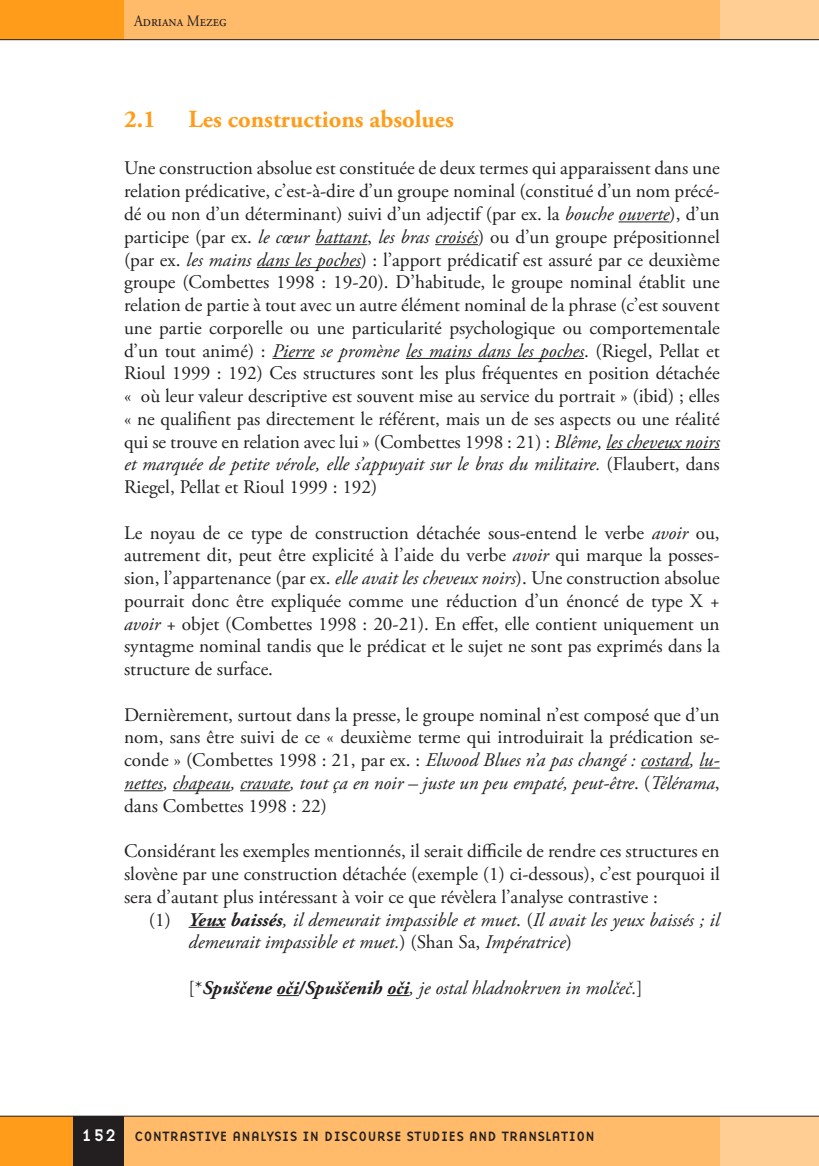
<style>
.page{position:relative;width:819px;height:1166px;background:#fff}
.page>*{position:absolute;margin:0;border:0;box-sizing:border-box;transform-origin:0 0}
.t1{font:700 24.5px "Adobe Garamond Pro";color:#ff9d1b}
.t2{font:19.25px/22.8px "Adobe Garamond Pro";color:#231f20;text-align:justify}
.t3{font:italic 19.25px/22.8px "Adobe Garamond Pro";color:#231f20}
.t4{font:17.5px "Base Nine";color:#fff}
.t5{font:15.75px "Adobe Garamond Pro";color:#231f20;scale:.9 1}
.t6{font:14px "Base Nine";color:#231f20}
.s1{font-style:italic}
.s2{font-style:normal}
.s3{font-weight:700}
</style>
<div class="page">
<div style="left:124px;top:1116px;width:620px;height:50px;background:#ffba6a"></div>
<div style="left:719px;top:1116px;width:99px;height:50px;background:#ffce94"></div>
<div style="left:122px;top:0;width:597px;height:40px;background:#ffba6a"></div>
<div style="left:719px;top:0;width:99px;height:40px;background:#ffce94"></div>
<div style="left:0;top:1116px;width:74px;height:50px;background:#ff9d1b"></div>
<div style="left:74px;top:1116px;width:50px;height:50px;background:#231f20"></div>
<div style="left:0;top:0;width:124px;height:40px;background:#ff9d1b"></div>
<hr style="left:0;top:39px;width:818px;height:1px;background:#231f20">
<hr style="left:0;top:1116px;width:818px;height:1px;background:#231f20">
<hr style="left:618px;top:221px;width:51px;height:1px;background:#231f20">
<hr style="left:315px;top:244px;width:52px;height:1px;background:#231f20">
<hr style="left:435px;top:244px;width:43px;height:1px;background:#231f20">
<hr style="left:257px;top:267px;width:104px;height:1px;background:#231f20">
<hr style="left:272px;top:358px;width:42px;height:1px;background:#231f20">
<hr style="left:406px;top:358px;width:178px;height:1px;background:#231f20">
<hr style="left:606px;top:449px;width:113px;height:1px;background:#231f20">
<hr style="left:640px;top:767px;width:49px;height:1px;background:#231f20">
<svg style="left:699px;top:767px;width:20px;height:1px"></svg>
<hr style="left:124px;top:790px;width:39px;height:1px;background:#231f20">
<hr style="left:173px;top:790px;width:57px;height:1px;background:#231f20">
<hr style="left:240px;top:790px;width:50px;height:1px;background:#231f20">
<hr style="left:188px;top:927px;width:37px;height:1px;background:#231f20">
<svg style="left:276px;top:995px;width:23px;height:1px"></svg>
<svg style="left:387px;top:995px;width:22px;height:1px"></svg>
<p class="t5" style="left:134px;top:11px;width:104px">Adriana Mezeg</p>
<p class="t1" style="left:124px;top:105px;width:33px">2.1</p>
<p class="t1" style="left:188px;top:105px;width:267px">Les constructions absolues</p>
<p class="t2" style="left:124px;top:158px;width:597px">Une construction absolue est constituée de deux termes qui apparaissent dans une relation prédicative, c’est-à-dire d’un groupe nominal (constitué d’un nom précé&shy;dé ou non d’un déterminant) suivi d’un adjectif (par ex. la <span class="s1">bouche ouverte</span>), d’un participe (par ex. <span class="s1">le cœur battant</span>, <span class="s1">les bras croisés</span>) ou d’un groupe prépositionnel (par ex. <span class="s1">les mains dans les poches</span>) : l’apport prédicatif est assuré par ce deuxième groupe (Combettes 1998 : 19-20). D’habitude, le groupe nominal établit une relation de partie à tout avec un autre élément nominal de la phrase (c’est souvent une partie corporelle ou une particularité psychologique ou comportementale d’un tout animé) : <span class="s1">Pierre se promène les mains dans les poches</span>. (Riegel, Pellat et Rioul 1999 : 192) Ces structures sont les plus fréquentes en position détachée « où leur valeur descriptive est souvent mise au service du portrait » (ibid) ; elles « ne qualifient pas directement le référent, mais un de ses aspects ou une réalité qui se trouve en relation avec lui » (Combettes 1998 : 21) : <span class="s1">Blême, les cheveux noirs et marquée de petite vérole, elle s’appuyait sur le bras du militaire.</span> (Flaubert, dans Riegel, Pellat et Rioul 1999 : 192)</p>
<p class="t2" style="left:124px;top:522px;width:597px">Le noyau de ce type de construction détachée sous-entend le verbe <span class="s1">avoir</span> ou, autrement dit, peut être explicité à l’aide du verbe <span class="s1">avoir</span> qui marque la posses&shy;sion, l’appartenance (par ex. <span class="s1">elle avait les cheveux noirs</span>). Une construction absolue pourrait donc être expliquée comme une réduction d’un énoncé de type X + <span class="s1">avoir</span> + objet (Combettes 1998 : 20-21). En effet, elle contient uniquement un syntagme nominal tandis que le prédicat et le sujet ne sont pas exprimés dans la structure de surface.</p>
<p class="t2" style="left:124px;top:704px;width:597px">Dernièrement, surtout dans la presse, le groupe nominal n’est composé que d’un nom, sans être suivi de ce « deuxième terme qui introduirait la prédication se&shy;conde » (Combettes 1998 : 21, par ex. : <span class="s1">Elwood Blues n’a pas changé : costard, lu&shy;nettes, chapeau, cravate, tout ça en noir – juste un peu empaté, peut-être</span>. (<span class="s1">Télérama</span>, dans Combettes 1998 : 22)</p>
<p class="t2" style="left:124px;top:840px;width:597px">Considérant les exemples mentionnés, il serait difficile de rendre ces structures en slovène par une construction détachée (exemple (1) ci-dessous), c’est pourquoi il sera d’autant plus intéressant à voir ce que révèlera l’analyse contrastive :</p>
<p class="t3" style="left:188px;top:908px;width:532px;text-indent:-40px"><span class="s2">(1)</span> <span class="s3">Yeux baissés</span>, il demeurait impassible et muet<span class="s2">. (</span>Il avait les yeux baissés ; il demeurait impassible et muet.<span class="s2">) (Shan Sa,</span> Impératrice<span class="s2">)</span></p>
<p class="t3" style="left:188px;top:977px;width:455px"><span class="s2">[*</span><span class="s3">Spuščene oči/Spuščenih oči</span>, je ostal hladnokrven in molčeč.<span class="s2">]</span></p>
<p class="t4" style="left:81px;top:1123px;width:37px">152</p>
<p class="t6" style="left:134px;top:1126px;width:462px">CONTRASTIVE ANALYSIS IN DISCOURSE STUDIES AND TRANSLATION</p>
</div>
